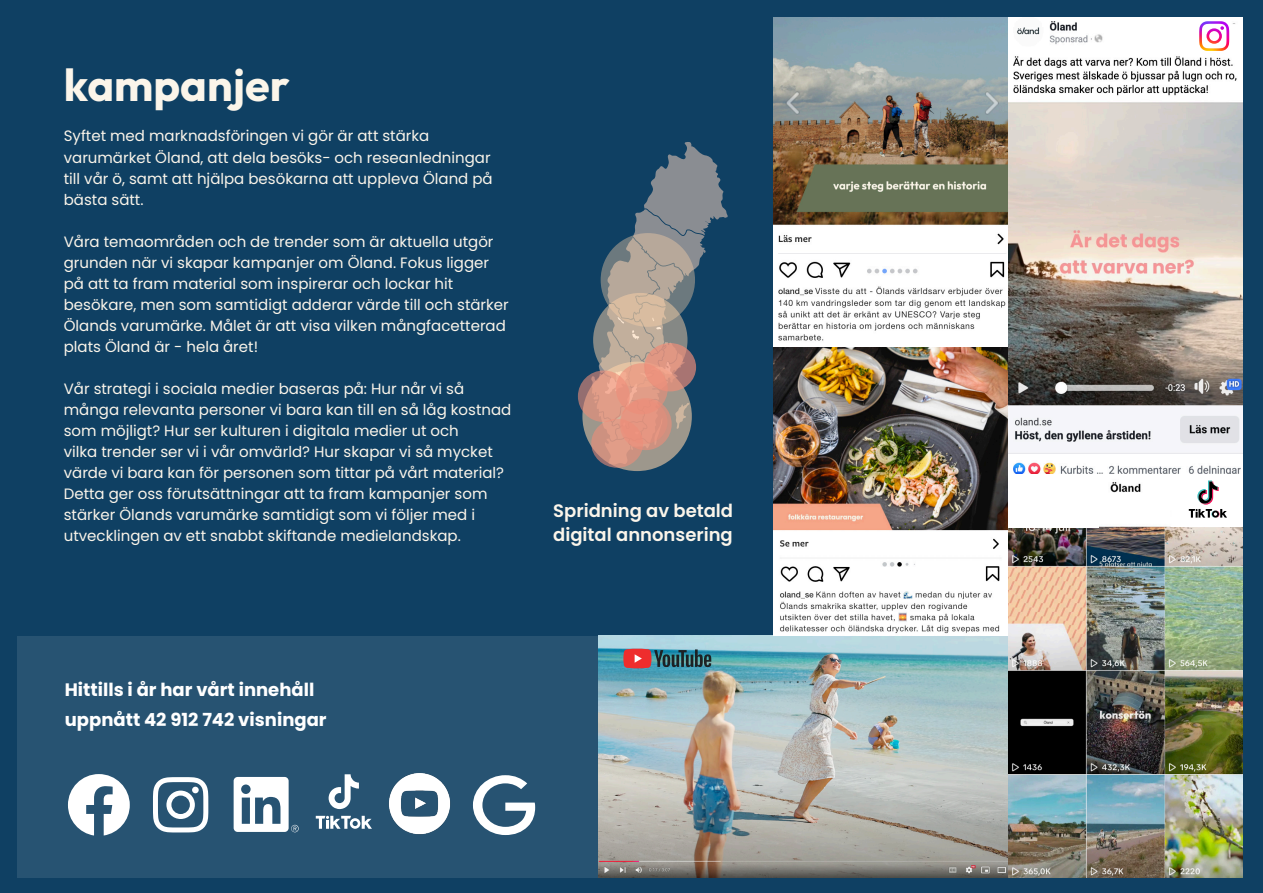
<style>
.page{position:relative;width:1263px;height:893px;background:#0f4063}
.page>*{position:absolute;margin:0;border:0;box-sizing:border-box;transform-origin:0 0}
.t1{font:700 45px "Outfit";color:#fbf5ea}
.t2{font:700 18px/30px "Poppins";color:#fff}
.t3{font:600 18px/24px "Poppins";color:#fbf5ea}
.t4{font:15px/21px "Poppins";color:#fbf5ea}
</style>
<div class="page">
<div style="left:17px;top:636px;width:581px;height:241px;background:#275372"></div>
<img style="left:598px;top:636px;width:410px;height:241px">
<img style="left:774px;top:346px;width:235px;height:290px">
<img style="left:774px;top:17px;width:235px;height:329px">
<svg style="left:623px;top:649px;width:88px;height:19px;background:#6b5c65"></svg>
<svg style="left:593px;top:142px;width:135px;height:323px"></svg>
<svg style="left:582px;top:362px;width:110px;height:109px;background:#9e978c"></svg>
<svg style="left:601px;top:233px;width:94px;height:94px;background:#a19a92"></svg>
<svg style="left:593px;top:293px;width:94px;height:94px;background:#b8a896"></svg>
<svg style="left:644px;top:343px;width:52px;height:48px;background:#cc8b7d"></svg>
<svg style="left:591px;top:419px;width:52px;height:49px;background:#d09382"></svg>
<svg style="left:620px;top:398px;width:52px;height:52px"></svg>
<svg style="left:616px;top:363px;width:52px;height:51px"></svg>
<svg style="left:578px;top:370px;width:52px;height:52px;background:#d29382"></svg>
<div style="left:621px;top:400px;width:46px;height:44px;background:#e6907d;border-radius:50%"></div>
<img style="left:1009px;top:17px;width:233px;height:458px">
<div style="left:1152px;top:23px;width:87px;height:29px;background:#fff"></div>
<svg style="left:1199px;top:21px;width:30px;height:30px"></svg>
<svg style="left:68px;top:774px;width:62px;height:61px"></svg>
<svg style="left:153px;top:777px;width:55px;height:55px"></svg>
<svg style="left:234px;top:777px;width:65px;height:55px"></svg>
<svg style="left:329px;top:774px;width:30px;height:35px"></svg>
<svg style="left:316px;top:816px;width:56px;height:13px"></svg>
<img style="left:389px;top:773px;width:61px;height:62px">
<svg style="left:473px;top:775px;width:62px;height:60px"></svg>
<img style="left:1008px;top:475px;width:234px;height:402px">
<div style="left:1008px;top:475px;width:91px;height:52px;background:#fff"></div>
<div style="left:1170px;top:475px;width:73px;height:52px;background:#fff"></div>
<svg style="left:1189px;top:480px;width:38px;height:38px"></svg>
<p class="t1" style="left:64px;top:60px;width:227px">kampanjer</p>
<p class="t4" style="left:64px;top:126px;width:430px">Syftet med marknadsföringen vi gör är att stärka varumärket Öland, att dela besöks- och reseanledningar till vår ö, samt att hjälpa besökarna att uppleva Öland på bästa sätt.</p>
<p class="t4" style="left:64px;top:231px;width:446px">Våra temaområden och de trender som är aktuella utgör grunden när vi skapar kampanjer om Öland. Fokus ligger på att ta fram material som inspirerar och lockar hit besökare, men som samtidigt adderar värde till och stärker Ölands varumärke. Målet är att visa vilken mångfacetterad plats Öland är - hela året!</p>
<p class="t4" style="left:64px;top:378px;width:449px">Vår strategi i sociala medier baseras på: Hur når vi så många relevanta personer vi bara kan till en så låg kostnad som möjligt? Hur ser kulturen i digitala medier ut och<br>vilka trender ser vi i vår omvärld? Hur skapar vi så mycket värde vi bara kan för personen som tittar på vårt material?<br>Detta ger oss förutsättningar att ta fram kampanjer som stärker Ölands varumärke samtidigt som vi följer med i utvecklingen av ett snabbt skiftande medielandskap.</p>
<p class="t3" style="left:553px;top:499px;width:181px">Spridning av betald digital annonsering</p>
<p class="t2" style="left:65px;top:674px;width:263px">Hittills i år har vårt innehåll uppnått 42 912 742 visningar</p>
</div>
